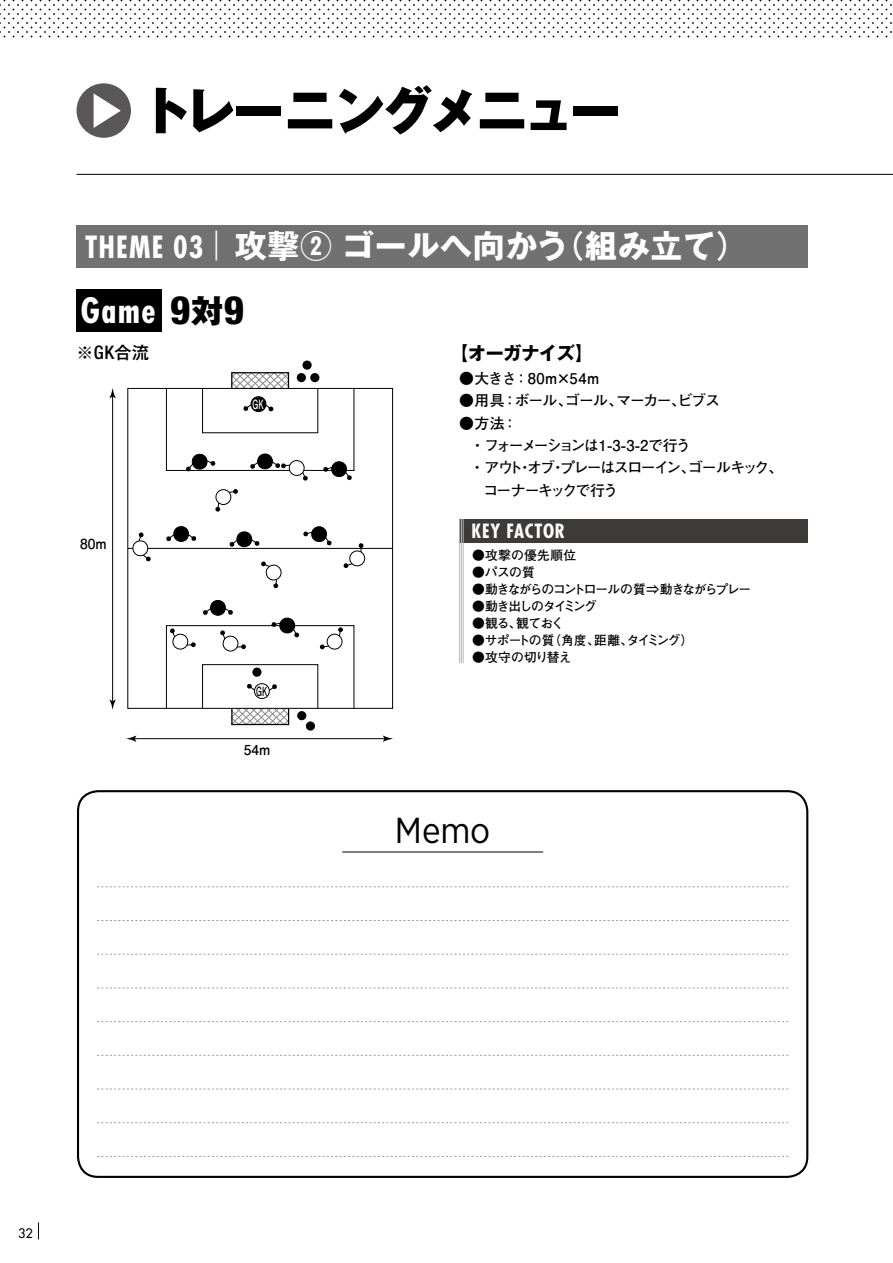
<style>
.page{position:relative;width:893px;height:1263px;background:#fff}
.page>*{position:absolute;margin:0;border:0;box-sizing:border-box;transform-origin:0 0}
.t1{font:800 51px "Gothic MB101 Pr 6 N";letter-spacing:-.075em;color:#000}
.t2{font:36.15px "Gotham Narrow";color:#000}
.t3{font:700 condensed 34.05px "Futura Std";color:#fff}
.t4{font:700 31.95px "Gothic MB101 Pr 6 N";letter-spacing:.025em;color:#fff}
.t5{font:700 condensed 19.2px "Futura Std";letter-spacing:.04em;color:#fff}
.t6{font:700 18px "Gothic MB101 Pr 6 N";letter-spacing:-.03em;color:#000}
.t7{font:500 16.95px "Gothic MB101 Pr 6 N";color:#000}
.t8{font:700 14.85px/22.4px "Futo Go B101 Pr 6";letter-spacing:-.11em;color:#000}
.t9{font:700 14.85px "Futo Go B101 Pr 6";letter-spacing:-.065em;color:#000}
.t10{font:700 14.85px "Futo Go B101 Pr 6";letter-spacing:.03em;color:#000}
.t11{font:700 13.8px "Futo Go B101 Pr 6";color:#000}
.t12{font:700 12.75px "Futo Go B101 Pr 6";letter-spacing:-.115em;color:#000}
.t13{font:700 12.75px "Futo Go B101 Pr 6";letter-spacing:-.125em;color:#000}
.t14{font:700 12.75px "Futo Go B101 Pr 6";letter-spacing:-.085em;color:#000}
.t15{font:700 12.75px "Futo Go B101 Pr 6";letter-spacing:.03em;color:#000}
.t16{font:700 12.75px "Futo Go B101 Pr 6";letter-spacing:-.02em;color:#000}
.t17{font:700 12.75px "Futo Go B101 Pr 6";color:#fff;scale:.61 1}
.t18{font:700 12.75px "Futo Go B101 Pr 6";letter-spacing:-.085em;color:#000;scale:.61 1}
.t19{font:500 12.75px "Futura Std";color:#000}
.s1{font-family:"Futura Std";font-stretch:condensed;font-size:29.7px}
.s2{font-family:"Futura Std";font-weight:300;font-stretch:condensed;font-size:29.7px}
.s3{font-weight:500}
.s4{font-family:"Helvetica Neue LT Std";font-weight:800;font-size:39.15px;color:#000}
.s5{font-family:"Gothic MB101 Pr 6 N";font-weight:800;font-stretch:normal;font-size:31.95px;color:#000}
.s6{font-family:"Helvetica Neue LT Std";font-stretch:condensed;font-size:18.75px}
</style>
<div class="page">
<svg style="left:0;top:0;width:892px;height:38px"></svg>
<div style="left:77px;top:225px;width:731px;height:43px;background:#727171"></div>
<svg style="left:233px;top:710px;width:54px;height:13px"></svg>
<hr style="left:112px;top:395px;width:1px;height:308px;background:#000">
<svg style="left:109px;top:388px;width:7px;height:10px"></svg>
<svg style="left:109px;top:699px;width:7px;height:11px"></svg>
<hr style="left:133px;top:738px;width:253px;height:1px;background:#000">
<svg style="left:383px;top:735px;width:10px;height:7px"></svg>
<svg style="left:126px;top:735px;width:10px;height:7px"></svg>
<svg style="left:302px;top:360px;width:10px;height:10px"></svg>
<div style="left:297px;top:373px;width:9px;height:9px;background:#000;border-radius:50%"></div>
<div style="left:297px;top:711px;width:9px;height:9px;background:#000;border-radius:50%"></div>
<div style="left:252px;top:667px;width:9px;height:10px;background:#000;border-radius:50%"></div>
<div style="left:306px;top:721px;width:9px;height:10px;background:#000;border-radius:50%"></div>
<div style="left:310px;top:373px;width:9px;height:9px;background:#000;border-radius:50%"></div>
<div style="left:166px;top:388px;width:188px;height:83px;border:1px solid #000"></div>
<svg style="left:233px;top:374px;width:54px;height:13px"></svg>
<div style="left:231px;top:372px;width:58px;height:17px;border:1px solid #000"></div>
<div style="left:202px;top:664px;width:116px;height:45px;border:1px solid #000"></div>
<div style="left:166px;top:625px;width:188px;height:84px;border:1px solid #000"></div>
<div style="left:231px;top:708px;width:58px;height:17px;border:1px solid #000"></div>
<svg style="left:243px;top:396px;width:31px;height:16px"></svg>
<svg style="left:247px;top:683px;width:30px;height:16px"></svg>
<div style="left:127px;top:388px;width:266px;height:321px;border:1px solid #000"></div>
<svg style="left:220px;top:630px;width:26px;height:22px"></svg>
<div style="left:327px;top:634px;width:16px;height:16px;border:1px solid #000;border-radius:50%"></div>
<svg style="left:320px;top:627px;width:23px;height:22px"></svg>
<svg style="left:170px;top:628px;width:26px;height:22px"></svg>
<svg style="left:261px;top:561px;width:21px;height:27px"></svg>
<svg style="left:323px;top:461px;width:29px;height:19px"></svg>
<svg style="left:229px;top:531px;width:31px;height:17px"></svg>
<svg style="left:343px;top:543px;width:23px;height:25px"></svg>
<svg style="left:186px;top:453px;width:30px;height:19px"></svg>
<svg style="left:166px;top:526px;width:30px;height:16px"></svg>
<svg style="left:271px;top:617px;width:28px;height:21px"></svg>
<svg style="left:203px;top:600px;width:30px;height:16px"></svg>
<hr style="left:128px;top:548px;width:265px;height:1px;background:#000">
<svg style="left:303px;top:526px;width:29px;height:20px"></svg>
<svg style="left:215px;top:489px;width:23px;height:23px"></svg>
<svg style="left:250px;top:453px;width:58px;height:28px"></svg>
<svg style="left:132px;top:532px;width:19px;height:30px"></svg>
<svg style="left:97px;top:1122px;width:691px;height:1px"></svg>
<svg style="left:97px;top:1089px;width:691px;height:1px"></svg>
<svg style="left:97px;top:1156px;width:691px;height:1px"></svg>
<svg style="left:97px;top:1021px;width:691px;height:1px"></svg>
<svg style="left:97px;top:1055px;width:691px;height:1px"></svg>
<svg style="left:97px;top:988px;width:691px;height:1px"></svg>
<svg style="left:97px;top:954px;width:691px;height:1px"></svg>
<svg style="left:97px;top:920px;width:691px;height:1px"></svg>
<svg style="left:97px;top:886px;width:691px;height:1px"></svg>
<div style="left:77px;top:790px;width:731px;height:388px;border:2px solid #000;border-radius:20px"></div>
<hr style="left:342px;top:852px;width:201px;height:1px;background:#000">
<div style="left:77px;top:289px;width:85px;height:43px;background:#000"></div>
<div style="left:459px;top:519px;width:349px;height:23px;background:#3e3a39"></div>
<hr style="left:463px;top:519px;width:1px;height:144px;background:#b5b6b6">
<hr style="left:461px;top:519px;width:1px;height:144px;background:#b5b6b6">
<hr style="left:459px;top:519px;width:1px;height:144px;background:#b5b6b6">
<div style="left:77px;top:83px;width:54px;height:55px;background:#595757;border-radius:50%"></div>
<svg style="left:94px;top:93px;width:27px;height:35px"></svg>
<svg style="left:38px;top:1222px;width:1px;height:17px"></svg>
<hr style="left:77px;top:174px;width:816px;height:1px;background:#000">
<h1 class="t1" style="left:141px;top:68px;width:481px">トレーニングメニュー</h1>
<h3 class="t4" style="left:85px;top:220px;width:664px"><span class="s1">THEME 03</span> <span class="s2">|</span> 攻撃② ゴールへ向かう<span class="s3">（</span>組み立て<span class="s3">）</span></h3>
<h3 class="t3" style="left:81px;top:290px;width:165px">Game <span class="s4">9</span><span class="s5">対</span><span class="s4">9</span></h3>
<p class="t7" style="left:77px;top:339px;width:74px">※<span class="s6">GK</span>合流</p>
<p class="t6" style="left:450px;top:339px;width:144px">【オーガナイズ】</p>
<p class="t10" style="left:459px;top:367px;width:141px">●大きさ：80m×54m</p>
<p class="t9" style="left:459px;top:389px;width:262px">●用具：ボール、ゴール、マーカー、ビブス</p>
<p class="t8" style="left:459px;top:411px;width:326px">●方法：<br>　・フォーメーションは1-3-3-2で行う<br>　・アウト・オブ・プレーはスローイン、ゴールキック、　 コーナーキックで行う</p>
<p class="t5" style="left:472px;top:519px;width:95px">KEY FACTOR</p>
<p class="t15" style="left:472px;top:545px;width:106px">●攻撃の優先順位</p>
<p class="t14" style="left:472px;top:562px;width:64px">●パスの質</p>
<p class="t12" style="left:472px;top:579px;width:281px">●動きながらのコントロールの質⇒動きながらプレー</p>
<p class="t12" style="left:472px;top:596px;width:126px">●動き出しのタイミング</p>
<p class="t14" style="left:472px;top:613px;width:94px">●観る、観ておく</p>
<p class="t13" style="left:472px;top:630px;width:223px">●サポートの質（角度、距離、タイミング）</p>
<p class="t16" style="left:472px;top:647px;width:101px">●攻守の切り替え</p>
<p class="t17" style="left:252px;top:394px;width:20px">GK</p>
<p class="t11" style="left:80px;top:533px;width:28px">80m</p>
<p class="t18" style="left:256px;top:681px;width:20px">GK</p>
<p class="t11" style="left:244px;top:738px;width:28px">54m</p>
<h2 class="t2" style="left:395px;top:807px;width:97px">Memo</h2>
<p class="t19" style="left:18px;top:1225px;width:16px">32</p>
</div>
